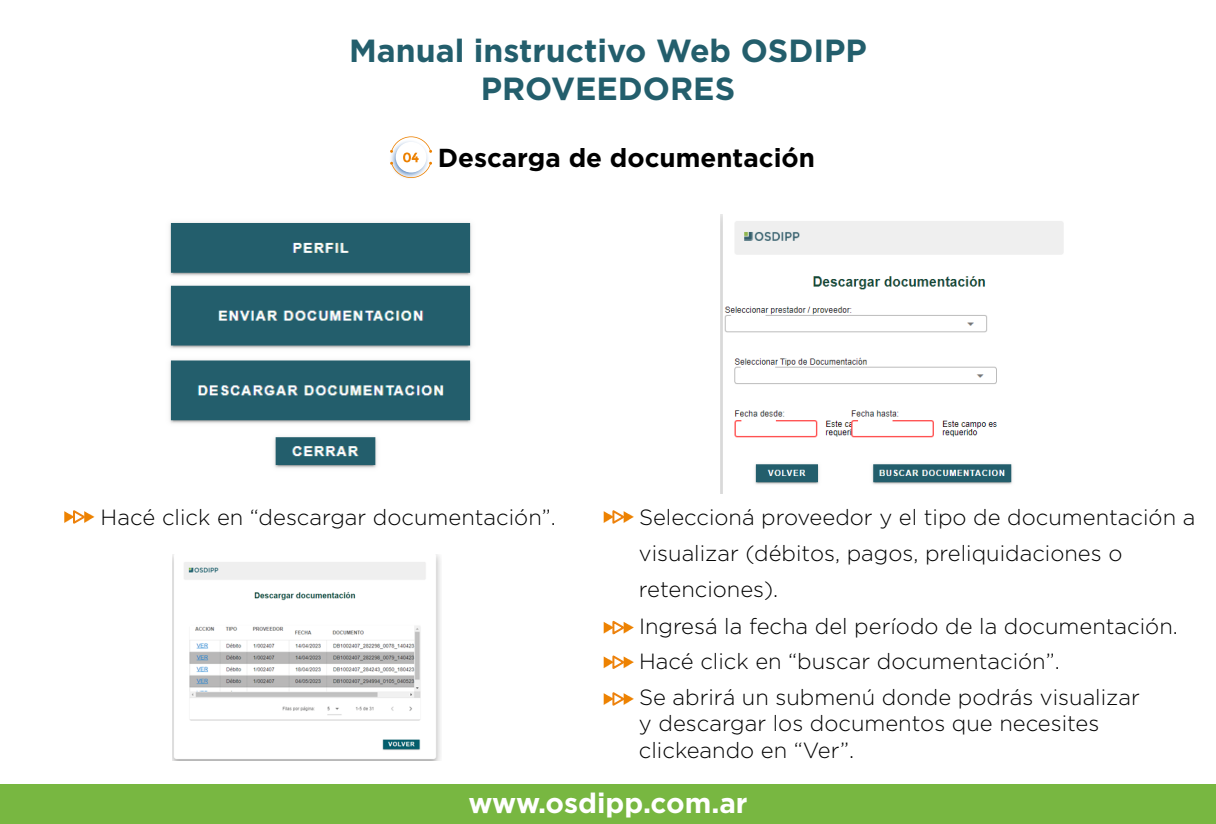
<style>
.page{position:relative;width:1216px;height:824px;background:#fff}
.page>*{position:absolute;margin:0;border:0;box-sizing:border-box;transform-origin:0 0}
.t1{font:700 32px/38.4px "Gotham";color:#235e6c;text-align:center}
.t2{font:700 28px "Gotham";color:#fff}
.t3{font:700 26px "Gotham";color:#000}
.t4{font:300 22px/36.4px "Gotham";color:#000}
</style>
<div class="page">
<div style="left:0;top:784px;width:1216px;height:40px;background:#78b741"></div>
<svg style="left:64px;top:510px;width:30px;height:14px"></svg>
<svg style="left:604px;top:510px;width:30px;height:14px"></svg>
<svg style="left:604px;top:692px;width:30px;height:14px"></svg>
<img style="left:172px;top:554px;width:269px;height:206px">
<svg style="left:604px;top:620px;width:30px;height:15px"></svg>
<svg style="left:604px;top:655px;width:30px;height:14px"></svg>
<img style="left:169px;top:222px;width:303px;height:246px">
<img style="left:720px;top:214px;width:344px;height:280px">
<svg style="left:390px;top:136px;width:42px;height:42px"></svg>
<h1 class="t1" style="left:349px;top:30px;width:519px">Manual instructivo Web OSDIPP<br>PROVEEDORES</h1>
<p class="t3" style="left:438px;top:143px;width:379px">Descarga de documentación</p>
<p class="t4" style="left:101px;top:499px;width:457px">Hacé click en “descargar documentación”.</p>
<p class="t4" style="left:639px;top:498px;width:558px">Seleccioná proveedor y el tipo de documentación a visualizar (débitos, pagos, preliquidaciones o retenciones).<br>Ingresá la fecha del período de la documentación.</p>
<p class="t4" style="left:639px;top:642px;width:422px">Hacé click en “buscar documentación”.</p>
<p class="t4" style="left:639px;top:684px;width:502px;line-height:26.4px">Se abrirá un submenú donde podrás visualizar y descargar los documentos que necesites clickeando en “Ver”.</p>
<p class="t2" style="left:468px;top:787px;width:281px">www.osdipp.com.ar</p>
</div>
